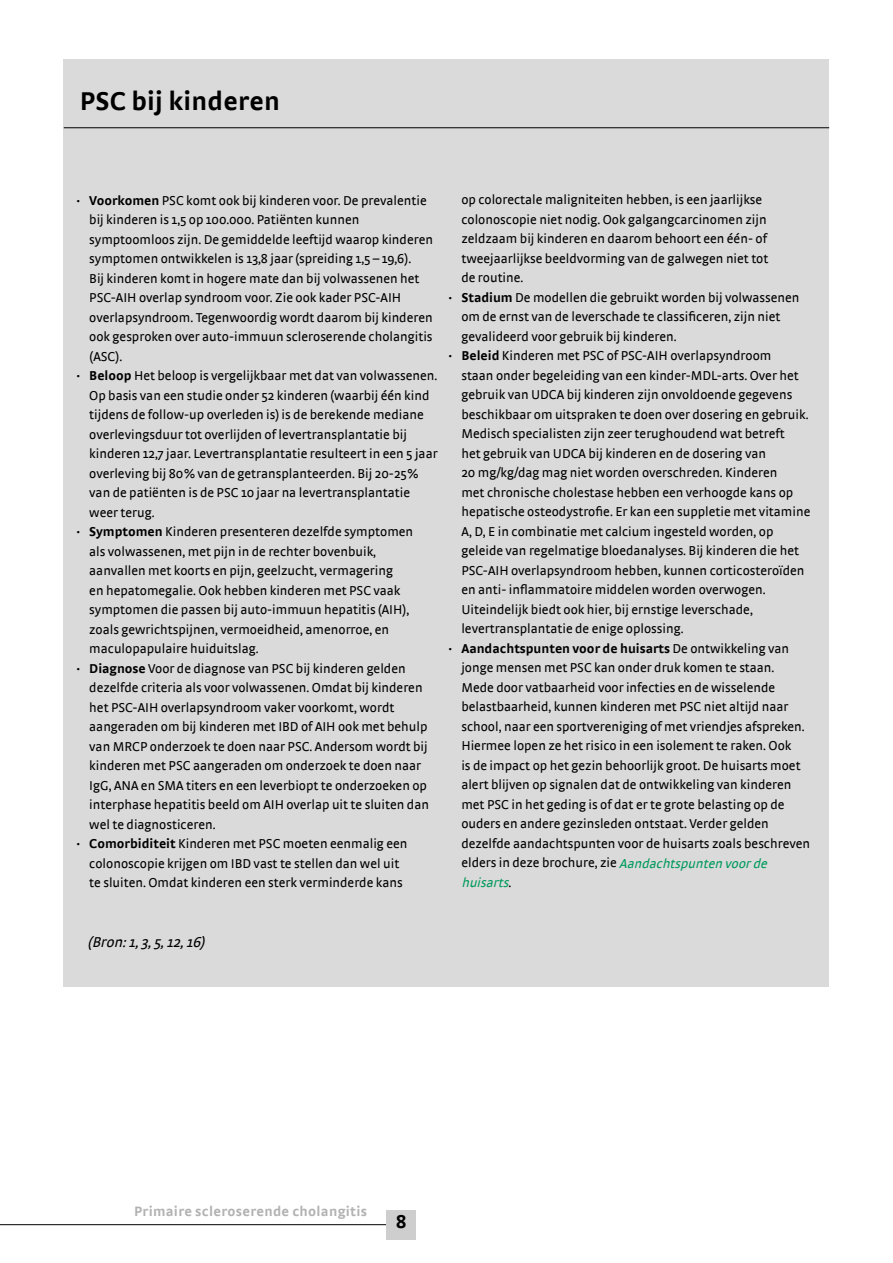
<style>
.page{position:relative;width:893px;height:1263px;background:#fff}
.page>*{position:absolute;margin:0;border:0;box-sizing:border-box;transform-origin:0 0}
.t1{font:700 27px "Strada";letter-spacing:.01em;color:#000}
.t2{font:700 19.5px "Strada";color:#000}
.t3{font:italic 15px "Strada";color:#000}
.t4{font:700 14.25px "Strada";letter-spacing:.02em;color:#b3b2b2}
.t5{font:13.5px "Strada";color:#000}
.t6{font:700 13.5px "Strada";color:#000}
.t7{font:italic 13.5px "Strada";color:#00995b}
.s1{font-family:"Strada TF";font-weight:700}
.s2{font-weight:700}
.s3{font-family:"Strada TF"}
.s4{font-weight:400}
.s5{font-style:italic;color:#00995b}
.s6{font-style:normal;color:#000}
</style>
<div class="page">
<hr style="left:0;top:1224px;width:402px;height:1px;background:#000">
<div style="left:387px;top:1209px;width:29px;height:30px;background:#cecece"></div>
<div style="left:64px;top:60px;width:765px;height:926px;background:#dadada"></div>
<hr style="left:64px;top:127px;width:765px;height:1px;background:#000">
<h1 class="t1" style="left:80px;top:85px;width:202px">PSC bij kinderen</h1>
<p class="t5" style="left:77px;top:192px;width:352px"><span class="s1">·</span> <span class="s2">Voorkomen</span> PSC komt ook bij kinderen voor. De prevalentie</p>
<p class="t5" style="left:89px;top:212px;width:272px">bij kinderen is 1,5 op 100.000. Patiënten kunnen</p>
<p class="t5" style="left:89px;top:231px;width:345px">symptoomloos zijn. De gemiddelde leeftijd waarop kinderen</p>
<p class="t5" style="left:89px;top:251px;width:324px">symptomen ontwikkelen is 13,8 jaar (spreiding 1,5 – 19,6).</p>
<p class="t5" style="left:89px;top:270px;width:332px">Bij kinderen komt in hogere mate dan bij volwassenen het</p>
<p class="t5" style="left:89px;top:290px;width:313px">PSC-AIH overlap syndroom voor. Zie ook kader PSC-AIH</p>
<p class="t5" style="left:89px;top:309px;width:345px">overlapsyndroom. Tegenwoordig wordt daarom bij kinderen</p>
<p class="t5" style="left:89px;top:329px;width:345px">ook gesproken over auto-immuun scleroserende cholangitis</p>
<p class="t5" style="left:89px;top:348px;width:35px">(ASC).</p>
<p class="t5" style="left:77px;top:368px;width:362px"><span class="s1">·</span> <span class="s2">Beloop</span> Het beloop is vergelijkbaar met dat van volwassenen.</p>
<p class="t5" style="left:89px;top:387px;width:342px">Op basis van een studie onder 52 kinderen (waarbij één kind</p>
<p class="t5" style="left:89px;top:407px;width:336px">tijdens de follow-up overleden is) is de berekende mediane</p>
<p class="t5" style="left:89px;top:426px;width:319px">overlevingsduur tot overlijden of levertransplantatie bij</p>
<p class="t5" style="left:89px;top:446px;width:350px">kinderen 12,7 jaar. Levertransplantatie resulteert in een 5 jaar</p>
<p class="t5" style="left:89px;top:465px;width:331px">overleving bij 80% van de getransplanteerden. Bij 20-25%</p>
<p class="t5" style="left:89px;top:485px;width:322px">van de patiënten is de PSC 10 jaar na levertransplantatie</p>
<p class="t5" style="left:89px;top:504px;width:67px">weer terug.</p>
<p class="t5" style="left:77px;top:524px;width:338px"><span class="s1">·</span> <span class="s2">Symptomen</span> Kinderen presenteren dezelfde symptomen</p>
<p class="t5" style="left:89px;top:543px;width:288px">als volwassenen, met pijn in de rechter bovenbuik,</p>
<p class="t5" style="left:89px;top:563px;width:305px">aanvallen met koorts en pijn, geelzucht, vermagering</p>
<p class="t5" style="left:89px;top:582px;width:313px">en hepatomegalie. Ook hebben kinderen met PSC vaak</p>
<p class="t5" style="left:89px;top:602px;width:322px">symptomen die passen bij auto-immuun hepatitis (AIH),</p>
<p class="t5" style="left:89px;top:621px;width:301px">zoals gewrichtspijnen, vermoeidheid, amenorroe, en</p>
<p class="t5" style="left:89px;top:641px;width:171px">maculopapulaire huiduitslag.</p>
<p class="t5" style="left:77px;top:660px;width:331px"><span class="s1">·</span> <span class="s2">Diagnose</span> Voor de diagnose van PSC bij kinderen gelden</p>
<p class="t5" style="left:89px;top:680px;width:335px">dezelfde criteria als voor volwassenen. Omdat bij kinderen</p>
<p class="t5" style="left:89px;top:699px;width:307px">het PSC-AIH overlapsyndroom vaker voorkomt, wordt</p>
<p class="t5" style="left:89px;top:719px;width:340px">aangeraden om bij kinderen met IBD of AIH ook met behulp</p>
<p class="t5" style="left:89px;top:738px;width:340px">van MRCP onderzoek te doen naar PSC. Andersom wordt bij</p>
<p class="t5" style="left:89px;top:758px;width:333px">kinderen met PSC aangeraden om onderzoek te doen naar</p>
<p class="t5" style="left:89px;top:777px;width:339px">IgG, ANA en SMA titers en een leverbiopt te onderzoeken op</p>
<p class="t5" style="left:89px;top:797px;width:341px">interphase hepatitis beeld om AIH overlap uit te sluiten dan</p>
<p class="t5" style="left:89px;top:816px;width:128px">wel te diagnosticeren.</p>
<p class="t5" style="left:77px;top:836px;width:332px"><span class="s1">·</span> <span class="s2">Comorbiditeit</span> Kinderen met PSC moeten eenmalig een</p>
<p class="t5" style="left:89px;top:855px;width:311px">colonoscopie krijgen om IBD vast te stellen dan wel uit</p>
<p class="t5" style="left:89px;top:875px;width:315px">te sluiten. Omdat kinderen een sterk verminderde kans</p>
<p class="t5" style="left:461px;top:192px;width:302px">op colorectale maligniteiten hebben, is een jaarlijkse</p>
<p class="t5" style="left:461px;top:212px;width:307px">colonoscopie niet nodig. Ook galgangcarcinomen zijn</p>
<p class="t5" style="left:461px;top:231px;width:307px">zeldzaam bij kinderen en daarom behoort een één- of</p>
<p class="t5" style="left:461px;top:251px;width:309px">tweejaarlijkse beeldvorming van de galwegen niet tot</p>
<p class="t5" style="left:461px;top:270px;width:64px">de routine.</p>
<p class="t5" style="left:449px;top:290px;width:352px"><span class="s1">·</span> <span class="s2">Stadium</span> De modellen die gebruikt worden bij volwassenen</p>
<p class="t5" style="left:461px;top:309px;width:321px">om de ernst van de leverschade te classificeren, zijn niet</p>
<p class="t5" style="left:461px;top:329px;width:217px">gevalideerd voor gebruik bij kinderen.</p>
<p class="t5" style="left:449px;top:348px;width:324px"><span class="s1">·</span> <span class="s2">Beleid</span> Kinderen met PSC of PSC-AIH overlapsyndroom</p>
<p class="t5" style="left:461px;top:368px;width:339px">staan onder begeleiding van een kinder-MDL-arts. Over het</p>
<p class="t5" style="left:461px;top:387px;width:332px">gebruik van UDCA bij kinderen zijn onvoldoende gegevens</p>
<p class="t5" style="left:461px;top:407px;width:349px">beschikbaar om uitspraken te doen over dosering en gebruik.</p>
<p class="t5" style="left:461px;top:426px;width:325px">Medisch specialisten zijn zeer terughoudend wat betreft</p>
<p class="t5" style="left:461px;top:446px;width:306px">het gebruik van UDCA bij kinderen en de dosering van</p>
<p class="t5" style="left:461px;top:465px;width:318px">20 mg/kg/dag mag niet worden overschreden. Kinderen</p>
<p class="t5" style="left:461px;top:485px;width:333px">met chronische cholestase hebben een verhoogde kans op</p>
<p class="t5" style="left:461px;top:504px;width:351px">hepatische osteodystrofie. Er kan een suppletie met vitamine</p>
<p class="t5" style="left:461px;top:524px;width:314px">A, D, E in combinatie met calcium ingesteld worden, op</p>
<p class="t5" style="left:461px;top:543px;width:339px">geleide van regelmatige bloedanalyses. Bij kinderen die het</p>
<p class="t5" style="left:461px;top:563px;width:345px">PSC-AIH overlapsyndroom hebben, kunnen corticosteroïden</p>
<p class="t5" style="left:461px;top:582px;width:306px">en anti- inflammatoire middelen worden overwogen.</p>
<p class="t5" style="left:461px;top:602px;width:293px">Uiteindelijk biedt ook hier, bij ernstige leverschade,</p>
<p class="t5" style="left:461px;top:621px;width:224px">levertransplantatie de enige oplossing.</p>
<p class="t6" style="left:449px;top:640px;width:342px"><span class="s3">·</span> Aandachtspunten voor de huisarts <span class="s4">De ontwikkeling van</span></p>
<p class="t5" style="left:461px;top:660px;width:315px">jonge mensen met PSC kan onder druk komen te staan.</p>
<p class="t5" style="left:461px;top:680px;width:315px">Mede door vatbaarheid voor infecties en de wisselende</p>
<p class="t5" style="left:461px;top:699px;width:328px">belastbaarheid, kunnen kinderen met PSC niet altijd naar</p>
<p class="t5" style="left:461px;top:719px;width:345px">school, naar een sportvereniging of met vriendjes afspreken.</p>
<p class="t5" style="left:461px;top:738px;width:332px">Hiermee lopen ze het risico in een isolement te raken. Ook</p>
<p class="t5" style="left:461px;top:758px;width:341px">is de impact op het gezin behoorlijk groot. De huisarts moet</p>
<p class="t5" style="left:461px;top:777px;width:332px">alert blijven op signalen dat de ontwikkeling van kinderen</p>
<p class="t5" style="left:461px;top:797px;width:325px">met PSC in het geding is of dat er te grote belasting op de</p>
<p class="t5" style="left:461px;top:816px;width:309px">ouders en andere gezinsleden ontstaat. Verder gelden</p>
<p class="t5" style="left:461px;top:836px;width:350px">dezelfde aandachtspunten voor de huisarts zoals beschreven</p>
<p class="t5" style="left:461px;top:855px;width:310px">elders in deze brochure, zie <span class="s5">Aandachtspunten voorde</span></p>
<p class="t7" style="left:461px;top:875px;width:52px">huisarts<span class="s6">.</span></p>
<p class="t3" style="left:87px;top:933px;width:119px">(Bron:1,3,5,12,16)</p>
<p class="t4" style="left:134px;top:1202px;width:234px">Primaire scleroserende cholangitis</p>
<h2 class="t2" style="left:396px;top:1209px;width:12px">8</h2>
</div>
